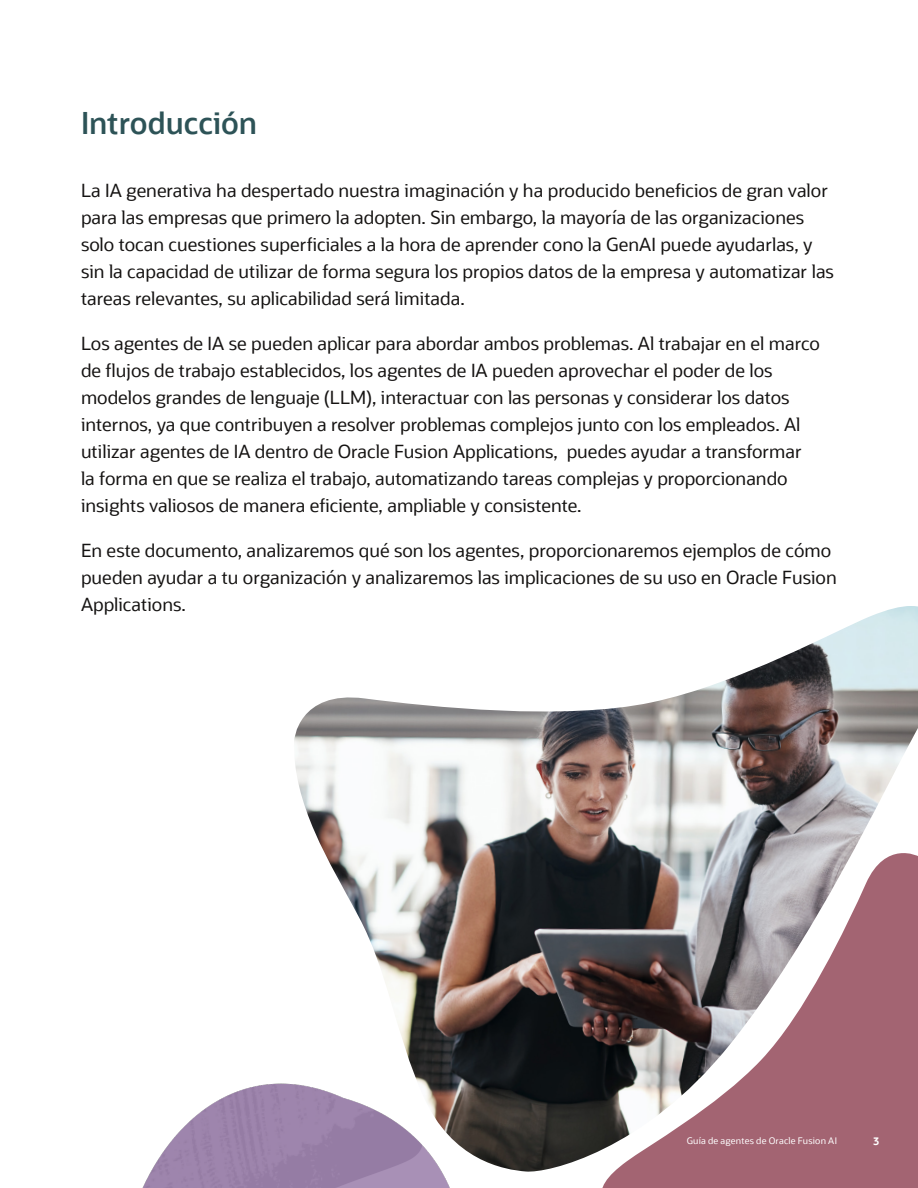
<style>
.page{position:relative;width:918px;height:1188px;background:#fff}
.page>*{position:absolute;margin:0;border:0;box-sizing:border-box;transform-origin:0 0}
.A___Headline{font:600 30px "Oracle Sans";color:#2d5357}
.A__Body_Text{font:18px/27px "Oracle Sans";color:#151312}
.t1{font:700 10.5px "Oracle Sans";color:#fff}
.t2{font:9px "Oracle Sans";letter-spacing:.025em;color:#fff}
</style>
<div class="page">
<img style="left:294px;top:606px;width:624px;height:566px">
<svg style="left:599px;top:840px;width:319px;height:348px;background:#9b7e85"></svg>
<img style="left:142px;top:1046px;width:370px;height:142px">
<p class="A___Headline" style="left:81px;top:104px;width:178px">Introducción</p>
<p class="A__Body_Text" style="left:81px;top:177px;width:755px">La IA generativa ha despertado nuestra imaginación y ha producido beneficios de gran valor para las empresas que primero la adopten. Sin embargo, la mayoría de las organizaciones solo tocan cuestiones superficiales a la hora de aprender cono la GenAI puede ayudarlas, y sin la capacidad de utilizar de forma segura los propios datos de la empresa y automatizar las tareas relevantes, su aplicabilidad será limitada.</p>
<p class="A__Body_Text" style="left:81px;top:330px;width:741px">Los agentes de IA se pueden aplicar para abordar ambos problemas. Al trabajar en el marco de flujos de trabajo establecidos, los agentes de IA pueden aprovechar el poder de los modelos grandes de lenguaje (LLM), interactuar con las personas y considerar los datos internos, ya que contribuyen a resolver problemas complejos junto con los empleados. Al utilizar agentes de IA dentro de Oracle Fusion Applications, puedes ayudar a transformar la forma en que se realiza el trabajo, automatizando tareas complejas y proporcionando insights valiosos de manera eficiente, ampliable y consistente.</p>
<p class="A__Body_Text" style="left:81px;top:537px;width:757px">En este documento, analizaremos qué son los agentes, proporcionaremos ejemplos de cómo pueden ayudar a tu organización y analizaremos las implicaciones de su uso en Oracle Fusion<br>Applications.</p>
<p class="t2" style="left:687px;top:1135px;width:152px">Guía de agentes de Oracle Fusion AI</p>
<p class="t1" style="left:873px;top:1134px;width:7px">3</p>
</div>
